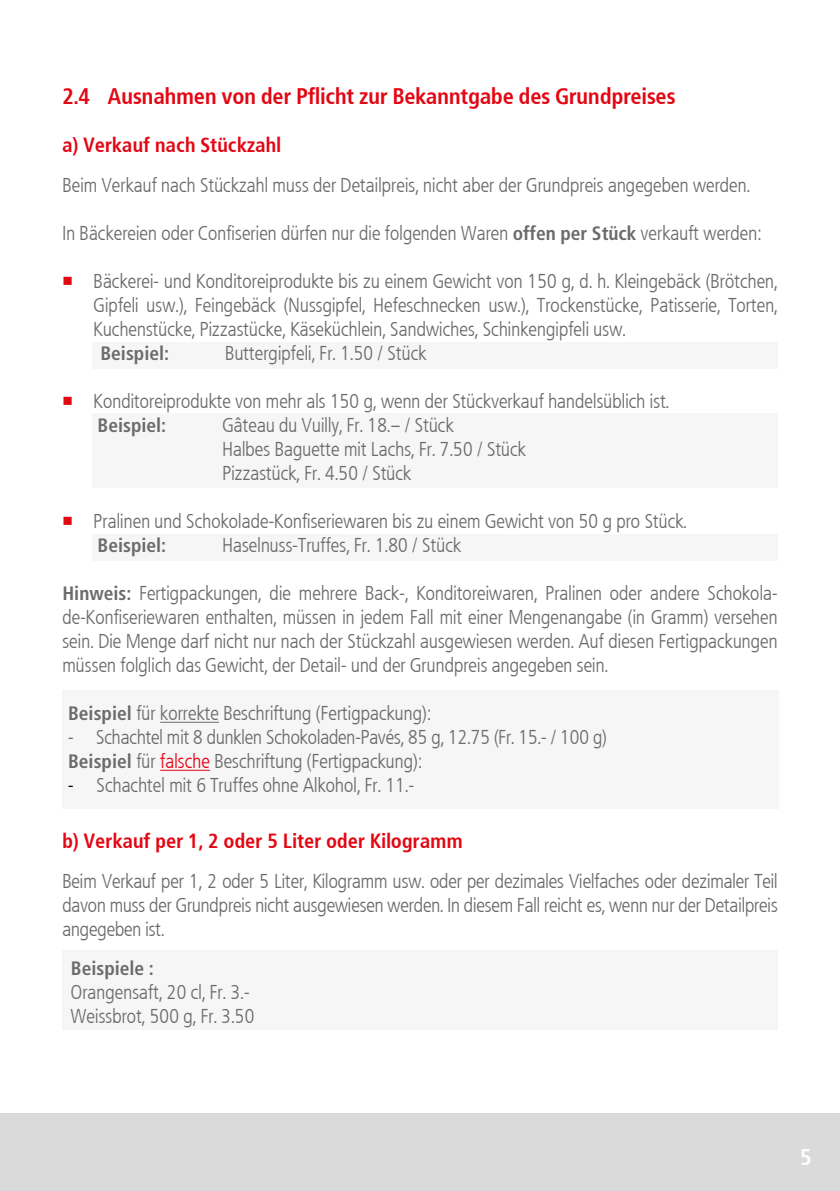
<style>
.page{position:relative;width:840px;height:1191px;background:#fff}
.page>*{position:absolute;margin:0;border:0;box-sizing:border-box;transform-origin:0 0}
.t1{font:700 22px "Frutiger Condensed BQ";letter-spacing:.01em;color:#e30613}
.t2{font:700 22px "Frutiger Condensed BQ";color:#fff}
.Texte_normal{font:300 20px/24px "Frutiger Condensed BQ";letter-spacing:.01em;color:#6b6b6a;text-align:justify}
.puces_grises{font:300 20px "Frutiger Condensed BQ";letter-spacing:.01em;color:#6b6b6a}
.a__b__c{font:700 20px "Frutiger Condensed BQ";letter-spacing:.02em;color:#e30613}
.puces_grises-2{font:700 condensed 19.4px "Frutiger LT Std";color:#6b6b6a}
.Texte_normal-2{font:700 condensed 19.4px "Frutiger LT Std";color:#6b6b6a}
.s1{font-family:"Frutiger LT Std";font-weight:700;font-stretch:condensed;font-size:19.4px}
.s2{color:#e30613}
.s3{color:#000}
</style>
<div class="page">
<div style="left:0;top:1113px;width:839px;height:78px;background:#dadada"></div>
<div style="left:92px;top:342px;width:684px;height:27px;background:#f6f6f6"></div>
<div style="left:92px;top:414px;width:684px;height:74px;background:#f6f6f6"></div>
<div style="left:92px;top:534px;width:684px;height:27px;background:#f6f6f6"></div>
<div style="left:62px;top:690px;width:716px;height:118px;background:#f6f6f6"></div>
<hr style="left:160px;top:722px;width:59px;height:1px;background:#6b6b6a">
<hr style="left:160px;top:770px;width:50px;height:1px;background:#e30613">
<div style="left:62px;top:950px;width:715px;height:79px;background:#f6f6f6"></div>
<p class="t1" style="left:62px;top:82px;width:614px">2.4 Ausnahmen von der Pflicht zur Bekanntgabe des Grundpreises</p>
<p class="a__b__c" style="left:62px;top:132px;width:220px">a) Verkauf nach Stückzahl</p>
<p class="Texte_normal" style="left:62px;top:173px;width:688px">Beim Verkauf nach Stückzahl muss der Detailpreis, nicht aber der Grundpreis angegeben werden.</p>
<p class="Texte_normal" style="left:62px;top:221px;width:700px">In Bäckereien oder Confiserien dürfen nur die folgenden Waren <span class="s1">offen per Stück</span> verkauft werden:</p>
<p class="Texte_normal" style="left:94px;top:269px;width:685px">Bäckerei- und Konditoreiprodukte bis zu einem Gewicht von 150 g, d. h. Kleingebäck (Brötchen, Gipfeli usw.), Feingebäck (Nussgipfel, Hefeschnecken usw.), Trockenstücke, Patisserie, Torten, Kuchenstücke, Pizzastücke, Käseküchlein, Sandwiches, Schinkengipfeli usw.</p>
<p class="puces_grises-2" style="left:100px;top:342px;width:70px">Beispiel:</p>
<p class="puces_grises" style="left:225px;top:341px;width:202px">Buttergipfeli, Fr. 1.50 / Stück</p>
<p class="Texte_normal" style="left:94px;top:389px;width:577px">Konditoreiprodukte von mehr als 150 g, wenn der Stückverkauf handelsüblich ist.</p>
<p class="puces_grises-2" style="left:98px;top:414px;width:70px">Beispiel:</p>
<p class="puces_grises" style="left:222px;top:413px;width:232px">Gâteau du Vuilly, Fr. 18.– / Stück</p>
<p class="puces_grises" style="left:222px;top:437px;width:305px">Halbes Baguette mit Lachs, Fr. 7.50 / Stück</p>
<p class="puces_grises" style="left:222px;top:461px;width:190px">Pizzastück, Fr. 4.50 / Stück</p>
<p class="Texte_normal" style="left:94px;top:509px;width:594px">Pralinen und Schokolade-Konfiseriewaren bis zu einem Gewicht von 50 g pro Stück.</p>
<p class="Texte_normal-2" style="left:98px;top:534px;width:70px">Beispiel:</p>
<p class="Texte_normal" style="left:222px;top:533px;width:240px">Haselnuss-Truffes, Fr. 1.80 / Stück</p>
<p class="Texte_normal" style="left:62px;top:581px;width:716px"><span class="s1">Hinweis:</span> Fertigpackungen, die mehrere Back-, Konditoreiwaren, Pralinen oder andere Schokola&shy;de-Konfiseriewaren enthalten, müssen in jedem Fall mit einer Mengenangabe (in Gramm) versehen sein. Die Menge darf nicht nur nach der Stückzahl ausgewiesen werden. Auf diesen Fertigpackungen müssen folglich das Gewicht, der Detail- und der Grundpreis angegeben sein.</p>
<p class="Texte_normal" style="left:68px;top:701px;width:364px"><span class="s1">Beispiel</span> für korrekte Beschriftung (Fertigpackung):</p>
<p class="Texte_normal" style="left:68px;top:725px;width:540px">- Schachtel mit 8 dunklen Schokoladen-Pavés, 85 g, 12.75 (Fr. 15.- / 100 g)</p>
<p class="Texte_normal" style="left:68px;top:749px;width:355px"><span class="s1">Beispiel</span> für <span class="s2">falsche</span> Beschriftung (Fertigpackung):</p>
<p class="Texte_normal" style="left:68px;top:773px;width:347px"><span class="s3">-</span> Schachtel mit 6 Truffes ohne Alkohol, Fr. 11.-</p>
<p class="a__b__c" style="left:62px;top:828px;width:401px">b) Verkauf per 1, 2 oder 5 Liter oder Kilogramm</p>
<p class="Texte_normal" style="left:62px;top:869px;width:716px">Beim Verkauf per 1, 2 oder 5 Liter, Kilogramm usw. oder per dezimales Vielfaches oder dezimaler Teil davon muss der Grundpreis nicht ausgewiesen werden. In diesem Fall reicht es, wenn nur der Detailpreis angegeben ist.</p>
<p class="puces_grises-2" style="left:71px;top:956px;width:84px">Beispiele :</p>
<p class="puces_grises" style="left:71px;top:980px;width:180px">Orangensaft, 20 cl, Fr. 3.-</p>
<p class="puces_grises" style="left:71px;top:1004px;width:185px">Weissbrot, 500 g, Fr. 3.50</p>
<p class="t2" style="left:799px;top:1143px;width:13px">5</p>
</div>
